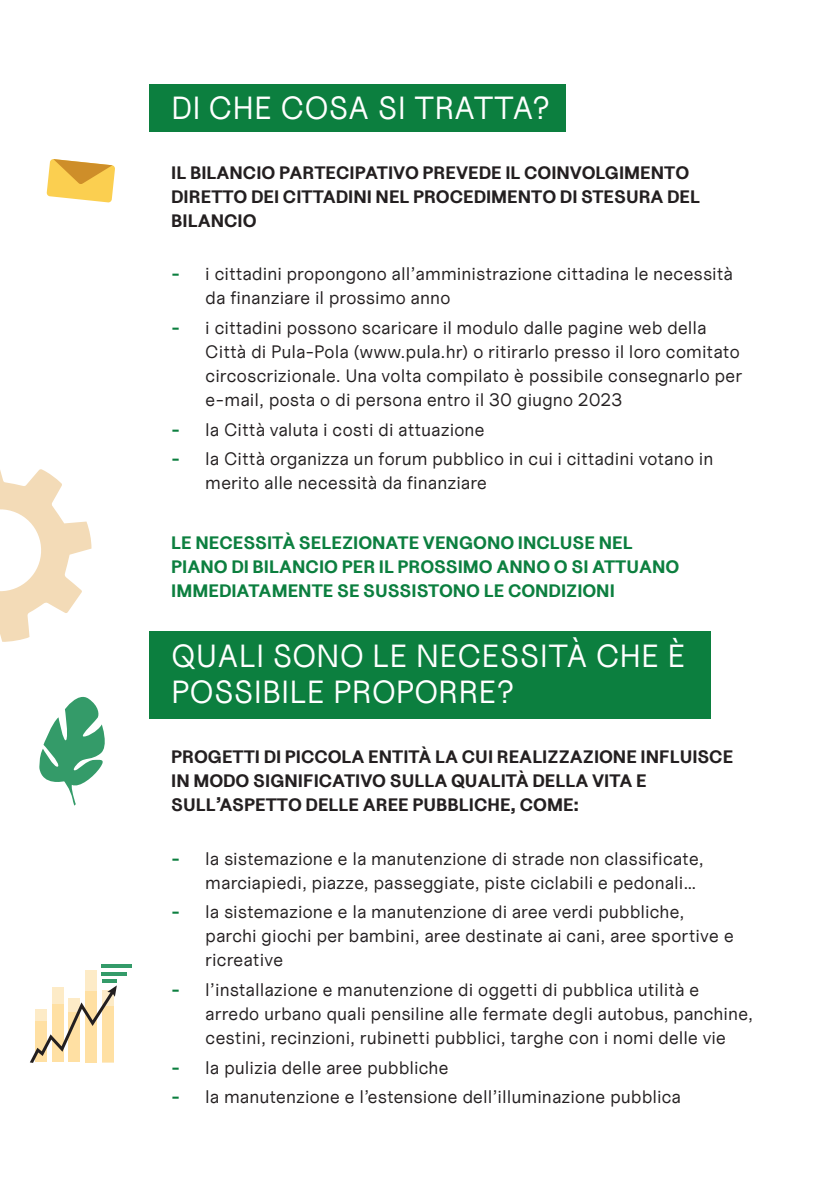
<style>
.page{position:relative;width:840px;height:1191px;background:#fff}
.page>*{position:absolute;margin:0;border:0;box-sizing:border-box;transform-origin:0 0}
.t1{font:32px/36px "Uncut Sans Regular";color:#fff}
.t2{font:18px/24px "Uncut Sans Regular";letter-spacing:-.01em;color:#231f20}
.t3{font:18px/24px "Uncut Sans Bold";color:#231f20}
.t4{font:18px/24px "Uncut Sans Bold";color:#0c7f3f}
.s1{font-family:"Uncut Sans Bold";color:#0c7f3f}
</style>
<div class="page">
<div style="left:149px;top:84px;width:416px;height:47px;background:#0c7f3f"></div>
<div style="left:149px;top:631px;width:561px;height:88px;background:#0c7f3f"></div>
<div style="left:85px;top:970px;width:12px;height:92px;background:#fdebc7"></div>
<svg style="left:30px;top:985px;width:87px;height:78px"></svg>
<hr style="left:102px;top:964px;width:30px;height:4px;background:#349b69">
<svg style="left:102px;top:972px;width:25px;height:3px"></svg>
<hr style="left:102px;top:979px;width:14px;height:3px;background:#349b69">
<svg style="left:0;top:469px;width:91px;height:173px"></svg>
<svg style="left:47px;top:159px;width:68px;height:44px"></svg>
<svg style="left:39px;top:696px;width:66px;height:109px"></svg>
<h1 class="t1" style="left:171px;top:90px;width:380px">DI CHE COSA SI TRATTA?</h1>
<p class="t3" style="left:171px;top:160px;width:530px">IL BILANCIO PARTECIPATIVO PREVEDE IL COINVOLGIMENTO<br>DIRETTO DEI CITTADINI NEL PROCEDIMENTO DI STESURA DEL<br>BILANCIO</p>
<p class="t2" style="left:205px;top:262px;width:529px;text-indent:-34px"><span class="s1">-</span> i cittadini propongono all’amministrazione cittadina le necessità da finanziare il prossimo anno</p>
<p class="t2" style="left:205px;top:316px;width:538px;text-indent:-34px"><span class="s1">-</span> i cittadini possono scaricare il modulo dalle pagine web della Città di Pula-Pola (www.pula.hr) o ritirarlo presso il loro comitato circoscrizionale. Una volta compilato è possibile consegnarlo per e-mail, posta o di persona entro il 30 giugno 2023</p>
<p class="t2" style="left:171px;top:417px;width:315px"><span class="s1">-</span> la Città valuta i costi di attuazione</p>
<p class="t2" style="left:205px;top:447px;width:509px;text-indent:-34px"><span class="s1">-</span> la Città organizza un forum pubblico in cui i cittadini votano in merito alle necessità da finanziare</p>
<p class="t4" style="left:171px;top:530px;width:509px">LE NECESSITÀ SELEZIONATE VENGONO INCLUSE NEL<br>PIANO DI BILANCIO PER IL PROSSIMO ANNO O SI ATTUANO<br>IMMEDIATAMENTE SE SUSSISTONO LE CONDIZIONI</p>
<h1 class="t1" style="left:171px;top:638px;width:515px">QUALI SONO LE NECESSITÀ CHE È<br>POSSIBILE PROPORRE?</h1>
<p class="t3" style="left:171px;top:744px;width:563px">PROGETTI DI PICCOLA ENTITÀ LA CUI REALIZZAZIONE INFLUISCE<br>IN MODO SIGNIFICATIVO SULLA QUALITÀ DELLA VITA E<br>SULL’ASPETTO DELLE AREE PUBBLICHE, COME:</p>
<p class="t2" style="left:205px;top:846px;width:499px;text-indent:-34px"><span class="s1">-</span> la sistemazione e la manutenzione di strade non classificate, marciapiedi, piazze, passeggiate, piste ciclabili e pedonali…</p>
<p class="t2" style="left:205px;top:900px;width:530px;text-indent:-34px"><span class="s1">-</span> la sistemazione e la manutenzione di aree verdi pubbliche, parchi giochi per bambini, aree destinate ai cani, aree sportive e ricreative</p>
<p class="t2" style="left:205px;top:977px;width:549px;text-indent:-34px"><span class="s1">-</span> l’installazione e manutenzione di oggetti di pubblica utilità e arredo urbano quali pensiline alle fermate degli autobus, panchine, cestini, recinzioni, rubinetti pubblici, targhe con i nomi delle vie</p>
<p class="t2" style="left:171px;top:1055px;width:279px"><span class="s1">-</span> la pulizia delle aree pubbliche</p>
<p class="t2" style="left:171px;top:1085px;width:511px"><span class="s1">-</span> la manutenzione e l’estensione dell’illuminazione pubblica</p>
</div>
